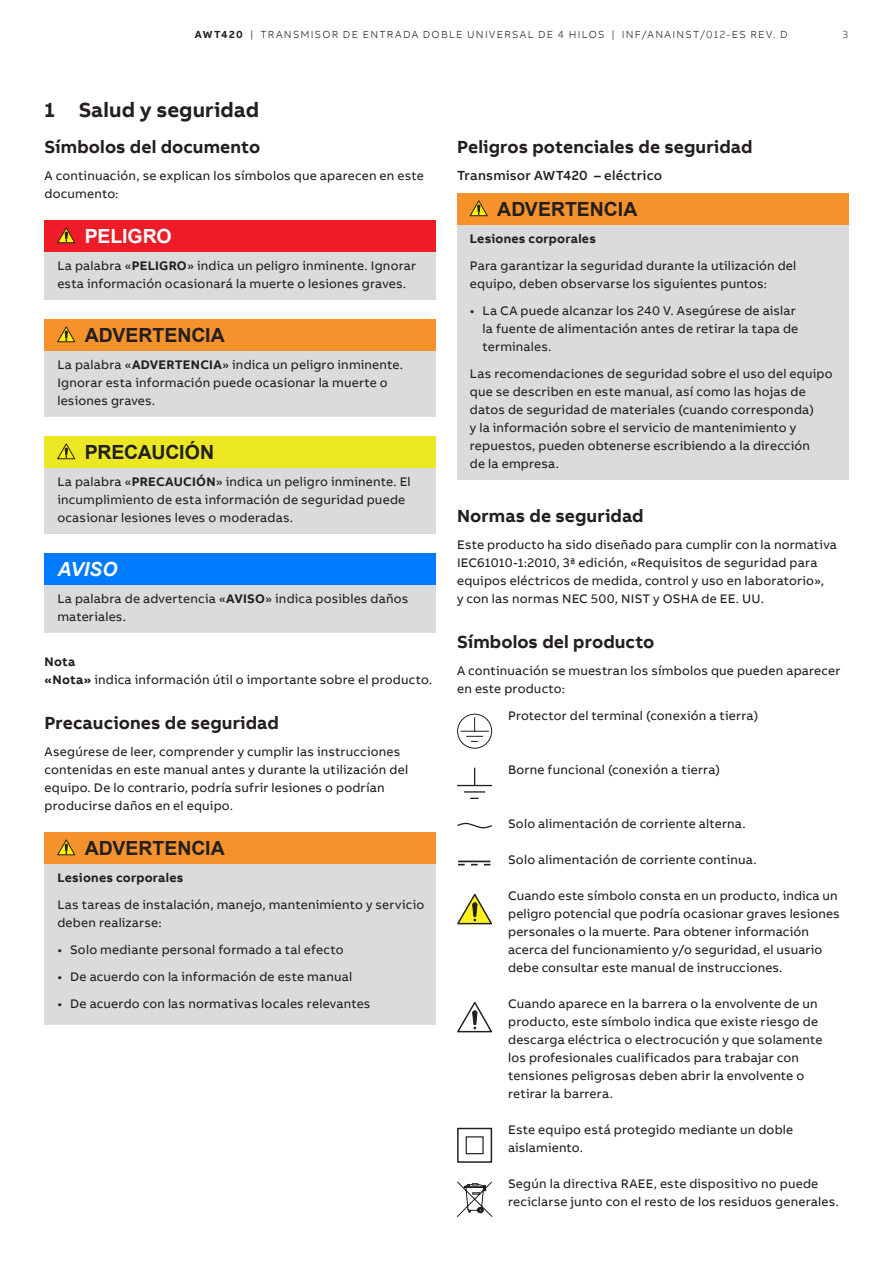
<style>
.page{position:relative;width:893px;height:1263px;background:#fff}
.page>*{position:absolute;margin:0;border:0;box-sizing:border-box;transform-origin:0 0}
.t1{font:700 21px "AB Bvoice";letter-spacing:.005em;color:#231f20}
.t2{font:700 19.5px "Arial";letter-spacing:-.005em;color:#231f20}
.t3{font:700 19.5px "Arial";letter-spacing:-.005em;color:#fff}
.t4{font:italic 700 19.5px "Arial";color:#fff}
.t5{font:700 18px "AB Bvoice";letter-spacing:.005em;color:#231f20}
.t6{font:500 13.5px "AB Bvoice";letter-spacing:.015em;color:#231f20}
.t7{font:12.75px/18px "AB Bvoice";letter-spacing:.015em;color:#231f20}
.t8{font:700 12.75px "AB Bvoice";letter-spacing:.02em;color:#231f20}
.t9{font:300 10.5px "AB Bvoice";letter-spacing:.12em;color:#231f20}
.s1{font-weight:700}
</style>
<div class="page">
<div style="left:45px;top:220px;width:391px;height:31px;background:#ee1c28"></div>
<div style="left:45px;top:252px;width:391px;height:48px;background:#dadcdb"></div>
<div style="left:45px;top:319px;width:391px;height:31px;background:#f6922c"></div>
<div style="left:45px;top:351px;width:391px;height:66px;background:#dadcdb"></div>
<div style="left:45px;top:436px;width:391px;height:31px;background:#ebe823"></div>
<div style="left:45px;top:468px;width:391px;height:66px;background:#dadcdb"></div>
<div style="left:45px;top:553px;width:391px;height:31px;background:#007aff"></div>
<div style="left:45px;top:585px;width:391px;height:48px;background:#dadcdb"></div>
<div style="left:45px;top:832px;width:391px;height:31px;background:#f6922c"></div>
<div style="left:45px;top:864px;width:391px;height:30px;background:#dadcdb"></div>
<div style="left:45px;top:891px;width:391px;height:48px;background:#dadcdb"></div>
<div style="left:45px;top:936px;width:391px;height:34px;background:#dadcdb"></div>
<div style="left:45px;top:963px;width:391px;height:34px;background:#dadcdb"></div>
<div style="left:45px;top:990px;width:391px;height:34px;background:#dadcdb"></div>
<svg style="left:57px;top:228px;width:18px;height:15px"></svg>
<svg style="left:57px;top:327px;width:18px;height:15px"></svg>
<svg style="left:57px;top:444px;width:18px;height:15px"></svg>
<svg style="left:57px;top:840px;width:18px;height:15px"></svg>
<div style="left:457px;top:193px;width:391px;height:31px;background:#f6922c"></div>
<div style="left:457px;top:225px;width:391px;height:30px;background:#dadcdb"></div>
<div style="left:457px;top:252px;width:391px;height:48px;background:#dadcdb"></div>
<div style="left:457px;top:297px;width:391px;height:70px;background:#dadcdb"></div>
<div style="left:457px;top:360px;width:391px;height:120px;background:#dadcdb"></div>
<svg style="left:470px;top:201px;width:17px;height:15px"></svg>
<svg style="left:457px;top:714px;width:35px;height:35px"></svg>
<hr style="left:464px;top:791px;width:21px;height:2px;background:#231f20">
<hr style="left:457px;top:785px;width:35px;height:1px;background:#231f20">
<svg style="left:474px;top:768px;width:1px;height:17px"></svg>
<svg style="left:457px;top:823px;width:35px;height:5px"></svg>
<hr style="left:458px;top:861px;width:32px;height:1px;background:#231f20">
<svg style="left:457px;top:894px;width:35px;height:30px"></svg>
<svg style="left:457px;top:1002px;width:35px;height:30px"></svg>
<div style="left:457px;top:1128px;width:35px;height:35px;border:1px solid #231f20"></div>
<div style="left:466px;top:1136px;width:18px;height:18px;background:#fff;border:1px solid #231f20"></div>
<svg style="left:457px;top:1182px;width:35px;height:35px"></svg>
<p class="t9" style="left:195px;top:29px;width:594px"><span class="s1">AWT420</span> | TRANSMISOR DE ENTRADA DOBLE UNIVERSAL DE 4 HILOS | INF/ANAINST/012-ES REV. D</p>
<p class="t9" style="left:843px;top:28px;width:7px">3</p>
<h1 class="t1" style="left:45px;top:97px;width:216px">1 Salud y seguridad</h1>
<h3 class="t5" style="left:45px;top:135px;width:217px">Símbolos del documento</h3>
<p class="t7" style="left:45px;top:167px;width:381px">A continuación, se explican los símbolos que aparecen en este documento:</p>
<h2 class="t3" style="left:85px;top:223px;width:88px">PELIGRO</h2>
<p class="t7" style="left:57px;top:257px;width:360px">La palabra «<span class="s1">PELIGRO</span>» indica un peligro inminente. Ignorar esta información ocasionará la muerte o lesiones graves.</p>
<h2 class="t2" style="left:85px;top:322px;width:142px">ADVERTENCIA</h2>
<p class="t7" style="left:57px;top:356px;width:347px">La palabra «<span class="s1">ADVERTENCIA</span>» indica un peligro inminente.<br>Ignorar esta información puede ocasionar la muerte o lesiones graves.</p>
<h2 class="t2" style="left:85px;top:439px;width:131px">PRECAUCIÓN</h2>
<p class="t7" style="left:57px;top:473px;width:355px">La palabra «<span class="s1">PRECAUCIÓN</span>» indica un peligro inminente. El incumplimiento de esta información de seguridad puede ocasionar lesiones leves o moderadas.</p>
<h2 class="t4" style="left:57px;top:556px;width:61px">AVISO</h2>
<p class="t7" style="left:57px;top:590px;width:352px">La palabra de advertencia «<span class="s1">AVISO</span>» indica posibles daños materiales.</p>
<p class="t7" style="left:45px;top:653px;width:389px"><span class="s1">Nota<br>«Nota»</span> indica información útil o importante sobre el producto.</p>
<h3 class="t5" style="left:45px;top:711px;width:236px">Precauciones de seguridad</h3>
<p class="t7" style="left:45px;top:743px;width:365px">Asegúrese de leer, comprender y cumplir las instrucciones contenidas en este manual antes y durante la utilización del equipo. De lo contrario, podría sufrir lesiones o podrían producirse daños en el equipo.</p>
<h2 class="t2" style="left:85px;top:835px;width:142px">ADVERTENCIA</h2>
<p class="t8" style="left:57px;top:870px;width:128px">Lesiones corporales</p>
<p class="t7" style="left:57px;top:896px;width:368px">Las tareas de instalación, manejo, mantenimiento y servicio deben realizarse:</p>
<p class="t7" style="left:57px;top:941px;width:288px">• Solo mediante personal formado a tal efecto</p>
<p class="t7" style="left:57px;top:968px;width:296px">• De acuerdo con la información de este manual</p>
<p class="t7" style="left:57px;top:995px;width:315px">• De acuerdo con las normativas locales relevantes</p>
<h3 class="t5" style="left:457px;top:135px;width:297px">Peligros potenciales de seguridad</h3>
<p class="t6" style="left:457px;top:167px;width:207px">Transmisor AWT420 – eléctrico</p>
<h2 class="t2" style="left:497px;top:196px;width:142px">ADVERTENCIA</h2>
<p class="t8" style="left:470px;top:231px;width:128px">Lesiones corporales</p>
<p class="t7" style="left:470px;top:257px;width:328px">Para garantizar la seguridad durante la utilización del equipo, deben observarse los siguientes puntos:</p>
<p class="t7" style="left:483px;top:302px;width:317px;text-indent:-13px">• La CA puede alcanzar los 240 V. Asegúrese de aislar la fuente de alimentación antes de retirar la tapa de terminales.</p>
<p class="t7" style="left:470px;top:365px;width:364px">Las recomendaciones de seguridad sobre el uso del equipo que se describen en este manual, así como las hojas de datos de seguridad de materiales (cuando corresponda)<br>y la información sobre el servicio de mantenimiento y repuestos, pueden obtenerse escribiendo a la dirección<br>de la empresa.</p>
<h3 class="t5" style="left:457px;top:504px;width:188px">Normas de seguridad</h3>
<p class="t7" style="left:457px;top:536px;width:381px">Este producto ha sido diseñado para cumplir con la normativa IEC61010-1:2010, 3ª edición, «Requisitos de seguridad para equipos eléctricos de medida, control y uso en laboratorio»,<br>y con las normas NEC 500, NIST y OSHA de EE. UU.</p>
<h3 class="t5" style="left:457px;top:630px;width:199px">Símbolos del producto</h3>
<p class="t7" style="left:457px;top:662px;width:385px">A continuación se muestran los símbolos que pueden aparecer en este producto:</p>
<p class="t7" style="left:508px;top:707px;width:252px">Protector del terminal (conexión a tierra)</p>
<p class="t7" style="left:508px;top:761px;width:214px">Borne funcional (conexión a tierra)</p>
<p class="t7" style="left:508px;top:815px;width:239px">Solo alimentación de corriente alterna.</p>
<p class="t7" style="left:508px;top:851px;width:250px">Solo alimentación de corriente continua.</p>
<p class="t7" style="left:508px;top:887px;width:333px">Cuando este símbolo consta en un producto, indica un peligro potencial que podría ocasionar graves lesiones personales o la muerte. Para obtener información acerca del funcionamiento y/o seguridad, el usuario debe consultar este manual de instrucciones.</p>
<p class="t7" style="left:508px;top:995px;width:316px">Cuando aparece en la barrera o la envolvente de un producto, este símbolo indica que existe riesgo de descarga eléctrica o electrocución y que solamente los profesionales cualificados para trabajar con tensiones peligrosas deben abrir la envolvente o retirar la barrera.</p>
<p class="t7" style="left:508px;top:1121px;width:287px">Este equipo está protegido mediante un doble aislamiento.</p>
<p class="t7" style="left:508px;top:1175px;width:332px">Según la directiva RAEE, este dispositivo no puede reciclarse junto con el resto de los residuos generales.</p>
</div>
